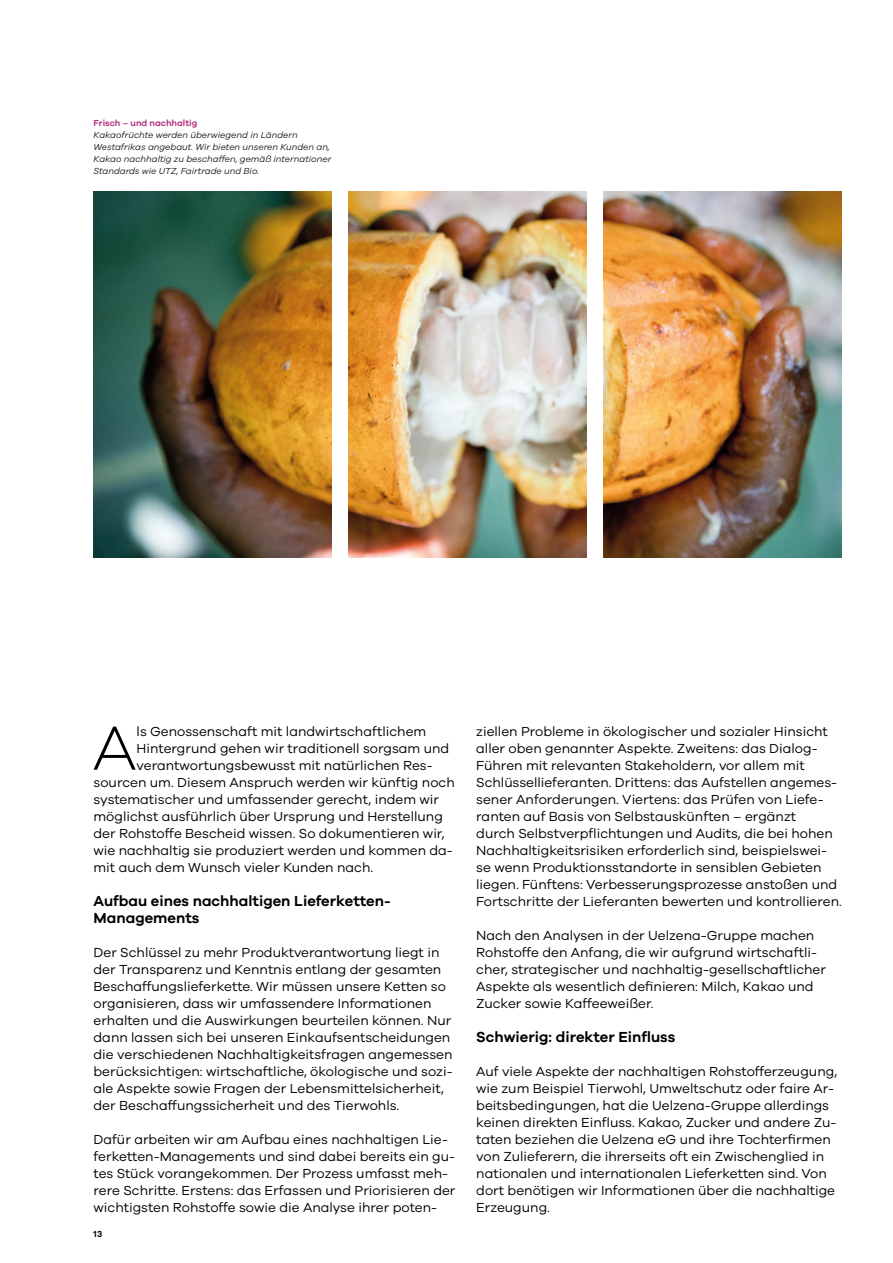
<style>
.page{position:relative;width:893px;height:1263px;background:#fff}
.page>*{position:absolute;margin:0;border:0;box-sizing:border-box;transform-origin:0 0}
.t1{font:300 64.2px "Galano Grotesque";color:#000}
.t2{font:600 15px/17px "Galano Grotesque";color:#000}
.t3{font:13.5px/17px "Galano Grotesque";color:#000}
.t4{font:italic 9px/12px "Galano Grotesque";color:#1e1e1c}
.t5{font:600 9px "Galano Grotesque";color:#b23382}
.t6{font:600 9px "Galano Grotesque";color:#000}
</style>
<div class="page">
<img style="left:94px;top:191px;width:238px;height:366px">
<img style="left:349px;top:191px;width:238px;height:366px">
<img style="left:604px;top:191px;width:238px;height:366px">
<p class="t5" style="left:94px;top:118px;width:105px">Frisch – und nachhaltig</p>
<p class="t4" style="left:94px;top:129px;width:239px">Kakaofrüchte werden überwiegend in Ländern Westafrikas angebaut. Wir bieten unseren Kunden an, Kakao nachhaltig zu beschaffen, gemäß internationer Standards wie UTZ, Fairtrade und Bio.</p>
<h1 class="t1" style="left:93px;top:709px;width:46px">A</h1>
<p class="t3" style="left:137px;top:722px;width:291px">ls Genossenschaft mit landwirtschaftlichem</p>
<p class="t3" style="left:137px;top:739px;width:314px">Hintergrund gehen wir traditionell sorgsam und</p>
<p class="t3" style="left:137px;top:756px;width:298px">verantwortungsbewusst mit natürlichen Res-</p>
<p class="t3" style="left:94px;top:773px;width:363px">sourcen um. Diesem Anspruch werden wir künftig noch</p>
<p class="t3" style="left:94px;top:790px;width:347px">systematischer und umfassender gerecht, indem wir</p>
<p class="t3" style="left:94px;top:807px;width:351px">möglichst ausführlich über Ursprung und Herstellung</p>
<p class="t3" style="left:94px;top:824px;width:352px">der Rohstoffe Bescheid wissen. So dokumentieren wir,</p>
<p class="t3" style="left:94px;top:841px;width:361px">wie nachhaltig sie produziert werden und kommen da-</p>
<p class="t3" style="left:94px;top:858px;width:281px">mit auch dem Wunsch vieler Kunden nach.</p>
<p class="t2" style="left:94px;top:892px;width:299px">Aufbau eines nachhaltigen Lieferketten-<br>Managements</p>
<p class="t3" style="left:94px;top:943px;width:361px">Der Schlüssel zu mehr Produktverantwortung liegt in der Transparenz und Kenntnis entlang der gesamten Beschaffungslieferkette. Wir müssen unsere Ketten so organisieren, dass wir umfassendere Informationen erhalten und die Auswirkungen beurteilen können. Nur dann lassen sich bei unseren Einkaufsentscheidungen die verschiedenen Nachhaltigkeitsfragen angemessen berücksichtigen: wirtschaftliche, ökologische und sozi&shy;ale Aspekte sowie Fragen der Lebensmittelsicherheit, der Beschaffungssicherheit und des Tierwohls.</p>
<p class="t3" style="left:94px;top:1130px;width:363px">Dafür arbeiten wir am Aufbau eines nachhaltigen Lie&shy;ferketten-Managements und sind dabei bereits ein gu&shy;tes Stück vorangekommen. Der Prozess umfasst meh&shy;rere Schritte. Erstens: das Erfassen und Priorisieren der wichtigsten Rohstoffe sowie die Analyse ihrer poten-</p>
<p class="t6" style="left:94px;top:1229px;width:10px">13</p>
<p class="t3" style="left:476px;top:722px;width:367px">ziellen Probleme in ökologischer und sozialer Hinsicht aller oben genannter Aspekte. Zweitens: das Dialog-Führen mit relevanten Stakeholdern, vor allem mit Schlüssellieferanten. Drittens: das Aufstellen angemes&shy;sener Anforderungen. Viertens: das Prüfen von Liefe&shy;ranten auf Basis von Selbstauskünften – ergänzt<br>durch Selbstverpflichtungen und Audits, die bei hohen Nachhaltigkeitsrisiken erforderlich sind, beispielswei&shy;se wenn Produktionsstandorte in sensiblen Gebieten liegen. Fünftens: Verbesserungsprozesse anstoßen und Fortschritte der Lieferanten bewerten und kontrollieren.</p>
<p class="t3" style="left:476px;top:926px;width:351px">Nach den Analysen in der Uelzena-Gruppe machen Rohstoffe den Anfang, die wir aufgrund wirtschaftli&shy;cher, strategischer und nachhaltig-gesellschaftlicher Aspekte als wesentlich definieren: Milch, Kakao und Zucker sowie Kaffeeweißer.</p>
<p class="t2" style="left:476px;top:1028px;width:200px">Schwierig: direkter Einfluss</p>
<p class="t3" style="left:476px;top:1062px;width:362px">Auf viele Aspekte der nachhaltigen Rohstofferzeugung, wie zum Beispiel Tierwohl, Umweltschutz oder faire Ar&shy;beitsbedingungen, hat die Uelzena-Gruppe allerdings keinen direkten Einfluss. Kakao, Zucker und andere Zu&shy;taten beziehen die Uelzena eG und ihre Tochterfirmen von Zulieferern, die ihrerseits oft ein Zwischenglied in nationalen und internationalen Lieferketten sind. Von dort benötigen wir Informationen über die nachhaltige Erzeugung.</p>
</div>
